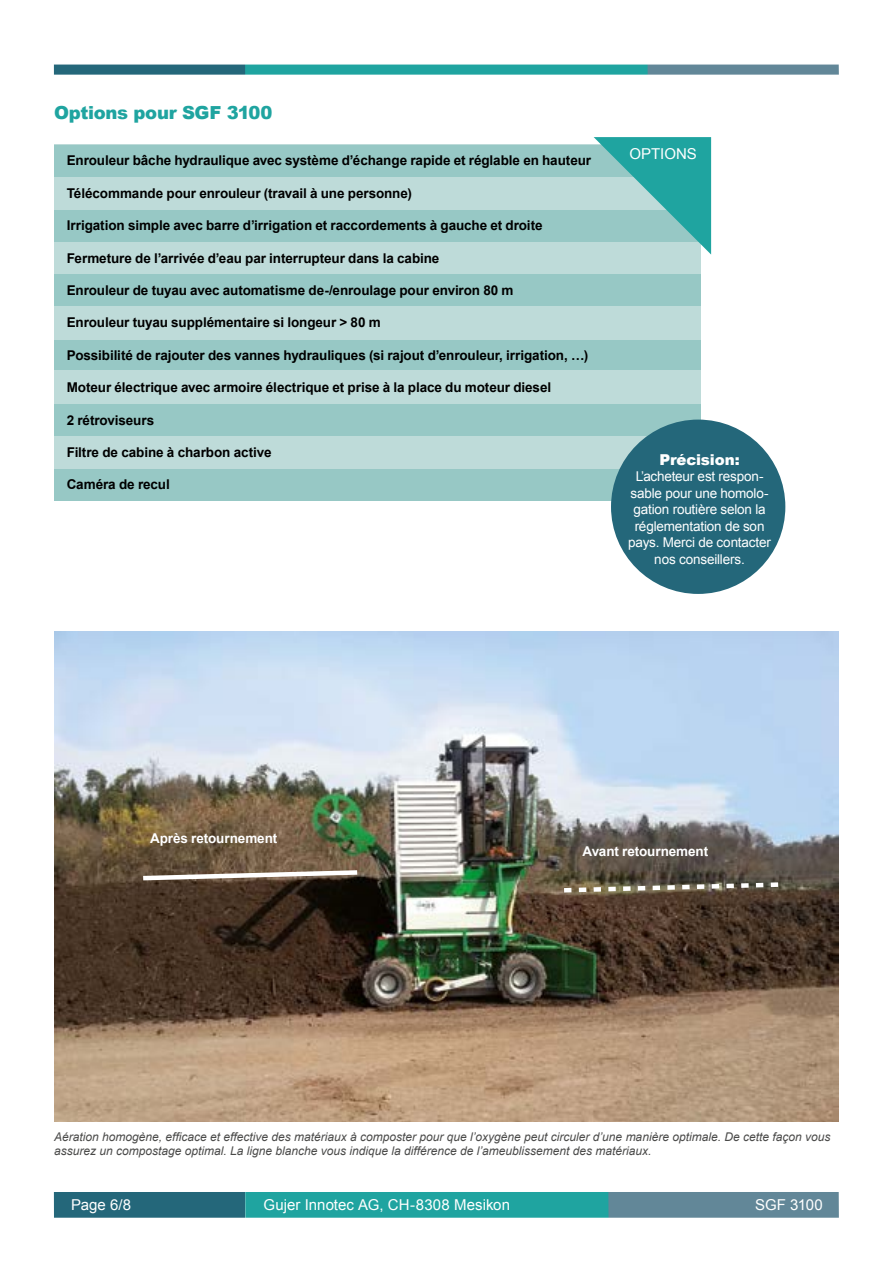
<style>
.page{position:relative;width:893px;height:1263px;background:#fff}
.page>*{position:absolute;margin:0;border:0;box-sizing:border-box;transform-origin:0 0}
.t1{font:900 18px "Arial";letter-spacing:-.015em;color:#1fa4a0}
.t2{font:15px "Arial";color:#fff}
.t3{font:900 15px "Arial";letter-spacing:-.01em;color:#fff}
.t4{font:700 13.5px "Arial";letter-spacing:-.005em;color:#000}
.t5{font:13.5px/16.5px "Arial";letter-spacing:-.01em;color:#fff;text-align:center}
.t6{font:700 13.5px "Arial";letter-spacing:-.01em;color:#fff}
.t7{font:italic 12px/14.4px "Arial";color:#4a4a49}
</style>
<div class="page">
<div style="left:547px;top:64px;width:292px;height:12px;background:#628798"></div>
<div style="left:241px;top:64px;width:407px;height:25px;background:#1fa4a0"></div>
<div style="left:54px;top:1192px;width:191px;height:37px;background:#24677a"></div>
<div style="left:547px;top:1192px;width:292px;height:27px;background:#628798"></div>
<div style="left:245px;top:1192px;width:364px;height:37px;background:#1fa4a0"></div>
<div style="left:47px;top:1218px;width:820px;height:22px;background:#fff"></div>
<div style="left:54px;top:64px;width:191px;height:30px;background:#24677a"></div>
<div style="left:29px;top:42px;width:820px;height:23px;background:#fff;border:2px solid #fff"></div>
<div style="left:36px;top:75px;width:820px;height:22px;background:#fff"></div>
<img style="left:54px;top:631px;width:785px;height:490px">
<div style="left:54px;top:145px;width:646px;height:356px;background:#bedbd9"></div>
<div style="left:54px;top:145px;width:646px;height:31px;background:#97c8c5"></div>
<div style="left:54px;top:210px;width:646px;height:32px;background:#97c8c5"></div>
<div style="left:54px;top:275px;width:646px;height:31px;background:#97c8c5"></div>
<div style="left:54px;top:340px;width:646px;height:29px;background:#97c8c5"></div>
<svg style="left:139px;top:868px;width:223px;height:15px"></svg>
<svg style="left:559px;top:880px;width:224px;height:15px;background:#79705e"></svg>
<div style="left:54px;top:404px;width:646px;height:32px;background:#97c8c5"></div>
<div style="left:54px;top:469px;width:646px;height:32px;background:#97c8c5"></div>
<svg style="left:594px;top:137px;width:117px;height:118px"></svg>
<div style="left:611px;top:420px;width:174px;height:174px;background:#24677a;border-radius:50%"></div>
<h1 class="t1" style="left:54px;top:100px;width:220px">Options pour SGF 3100</h1>
<p class="t4" style="left:67px;top:152px;width:526px">Enrouleur bâche hydraulique avec système d’échange rapide et réglable en hauteur</p>
<p class="t4" style="left:67px;top:184px;width:347px">Télécommande pour enrouleur (travail à une personne)</p>
<p class="t4" style="left:67px;top:216px;width:477px">Irrigation simple avec barre d’irrigation et raccordements à gauche et droite</p>
<p class="t4" style="left:67px;top:249px;width:374px">Fermeture de l’arrivée d’eau par interrupteur dans la cabine</p>
<p class="t4" style="left:67px;top:281px;width:448px">Enrouleur de tuyau avec automatisme de-/enroulage pour environ 80 m</p>
<p class="t4" style="left:67px;top:314px;width:316px">Enrouleur tuyau supplémentaire si longeur &gt; 80 m</p>
<p class="t4" style="left:67px;top:346px;width:523px">Possibilité de rajouter des vannes hydrauliques (si rajout d’enrouleur, irrigation, …)</p>
<p class="t4" style="left:67px;top:378px;width:486px">Moteur électrique avec armoire électrique et prise à la place du moteur diesel</p>
<p class="t4" style="left:67px;top:411px;width:89px">2 rétroviseurs</p>
<p class="t4" style="left:67px;top:443px;width:206px">Filtre de cabine à charbon active</p>
<p class="t4" style="left:67px;top:476px;width:105px">Caméra de recul</p>
<p class="t2" style="left:629px;top:144px;width:69px">OPTIONS</p>
<p class="t3" style="left:659px;top:448px;width:82px">Précision:</p>
<p class="t5" style="left:628px;top:468px;width:144px">L’acheteur est respon&shy;sable pour une homolo&shy;gation routière selon la réglementation de son pays. Merci de contacter nos conseillers.</p>
<p class="t6" style="left:150px;top:829px;width:129px">Après retournement</p>
<p class="t6" style="left:583px;top:842px;width:127px">Avant retournement</p>
<p class="t7" style="left:54px;top:1129px;width:778px">Aération homogène, efficace et effective des matériaux à composter pour que l’oxygène peut circuler d’une manière optimale. De cette façon vous assurez un compostage optimal. La ligne blanche vous indique la différence de l’ameublissement des matériaux.</p>
<p class="t2" style="left:71px;top:1194px;width:62px">Page 6/8</p>
<p class="t2" style="left:264px;top:1194px;width:248px">Gujer Innotec AG, CH-8308 Mesikon</p>
<p class="t2" style="left:755px;top:1194px;width:69px">SGF 3100</p>
</div>
